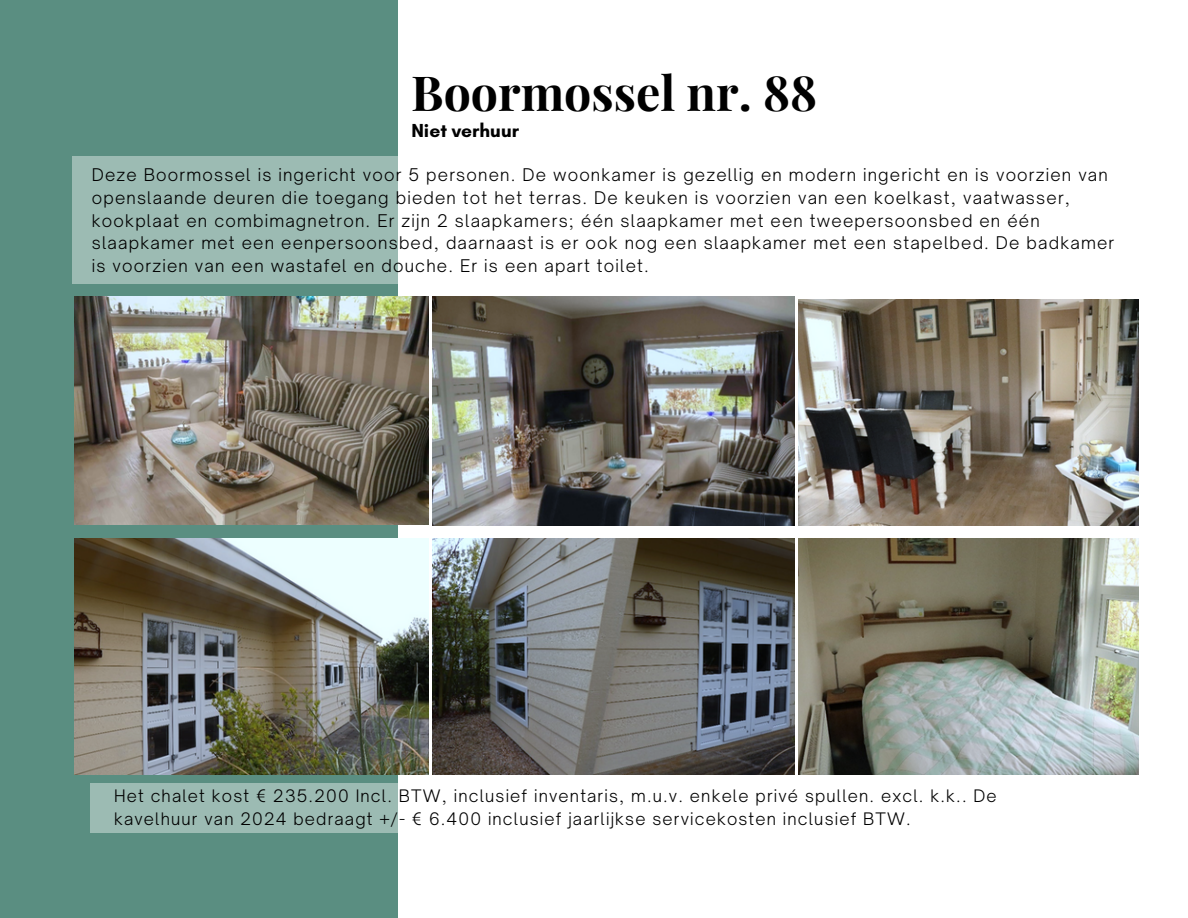
<style>
.page{position:relative;width:1188px;height:918px;background:#fff}
.page>*{position:absolute;margin:0;border:0;box-sizing:border-box;transform-origin:0 0}
.t1{font:700 48.3px "Playfair Display";color:#000}
.t2{font:700 19.2px "Glacial Indifference";color:#000}
.t3{font:300 16.8px/22.8px "Open Sauce One";letter-spacing:.07em;color:#000}
.t4{font:300 16.5px/22.5px "Open Sauce One";letter-spacing:.07em;color:#000}
</style>
<div class="page">
<div style="left:0;top:0;width:398px;height:918px;background:#5a8e81"></div>
<img style="left:75px;top:296px;width:353px;height:229px">
<img style="left:432px;top:297px;width:362px;height:228px">
<img style="left:799px;top:299px;width:339px;height:226px">
<img style="left:75px;top:538px;width:353px;height:236px">
<img style="left:432px;top:538px;width:362px;height:236px">
<img style="left:799px;top:538px;width:339px;height:236px">
<div style="left:73px;top:157px;width:325px;height:127px;background:#9cbbb3"></div>
<div style="left:90px;top:783px;width:308px;height:50px;background:#9cbbb3"></div>
<p class="t1" style="left:411px;top:59px;width:407px">Boormossel nr. 88</p>
<p class="t2" style="left:411px;top:119px;width:109px">Niet verhuur</p>
<p class="t3" style="left:92px;top:163px;width:1024px">Deze Boormossel is ingericht voor 5 personen. De woonkamer is gezellig en modern ingericht en is voorzien van openslaande deuren die toegang bieden tot het terras. De keuken is voorzien van een koelkast, vaatwasser, kookplaat en combimagnetron. Er zijn 2 slaapkamers; één slaapkamer met een tweepersoonsbed en één slaapkamer met een eenpersoonsbed, daarnaast is er ook nog een slaapkamer met een stapelbed. De badkamer is voorzien van een wastafel en douche. Er is een apart toilet.</p>
<p class="t4" style="left:114px;top:785px;width:884px">Het chalet kost € 235.200 Incl. BTW, inclusief inventaris, m.u.v. enkele privé spullen. excl. k.k.. De kavelhuur van 2024 bedraagt +/- € 6.400 inclusief jaarlijkse servicekosten inclusief BTW.</p>
</div>
